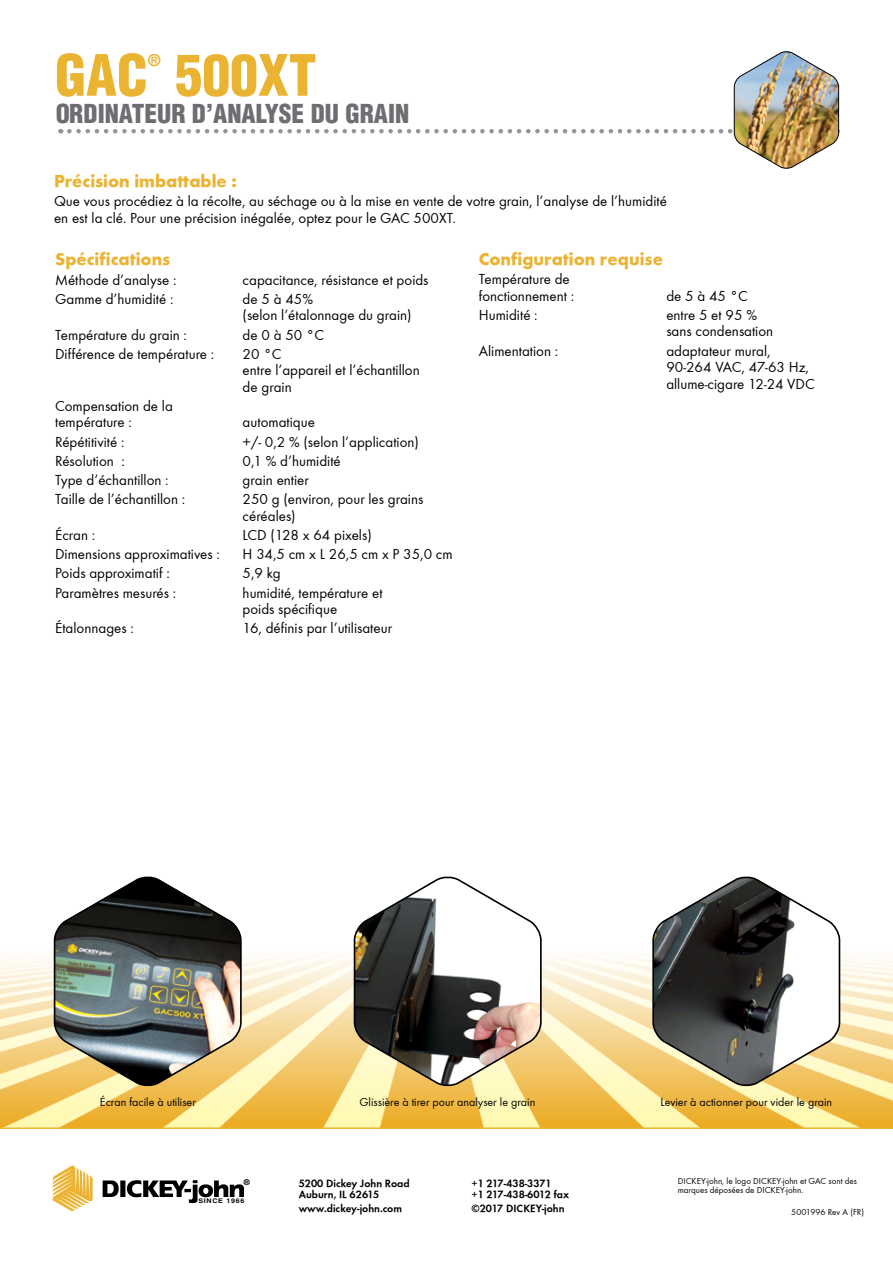
<style>
.page{position:relative;width:893px;height:1263px;background:#fff}
.page>*{position:absolute;margin:0;border:0;box-sizing:border-box;transform-origin:0 0}
.t1{font:900 condensed 55.5px "Helvetica";color:#eab332}
.t2{font:900 condensed 25.5px "Helvetica";color:#6d6e71}
.t3{font:18px "Function LH Heavy";color:#eab332}
.t4{font:900 condensed 15.75px "Helvetica";color:#eab332}
.t5{font:15px/16.5px "Function";color:#000}
.t6{font:12px "Function";color:#000}
.t7{font:700 10.95px/10.9px "Function";color:#000}
.t8{font:9px/9px "Function";color:#000}
.t9{font:700 7.95px "Helvetica";color:#000}
.t10{font:700 6.45px "Helvetica";letter-spacing:.1em;color:#000;scale:1.11 1}
</style>
<div class="page">
<img style="left:0;top:956px;width:893px;height:171px">
<hr style="left:0;top:1127px;width:893px;height:2px;background:#eab332">
<svg style="left:52px;top:1165px;width:41px;height:46px"></svg>
<svg style="left:103px;top:1180px;width:141px;height:23px"></svg>
<svg style="left:69px;top:51px;width:770px;height:118px"></svg>
<img style="left:53px;top:876px;width:190px;height:212px">
<svg style="left:353px;top:876px;width:189px;height:212px"></svg>
<svg style="left:651px;top:876px;width:190px;height:212px"></svg>
<h1 class="t1" style="left:55px;top:40px;width:94px">GAC</h1>
<p class="t4" style="left:148px;top:50px;width:15px">®</p>
<h1 class="t1" style="left:175px;top:40px;width:143px">500XT</h1>
<h2 class="t2" style="left:55px;top:97px;width:356px">ORDINATEUR D’ANALYSE DU GRAIN</h2>
<p class="t3" style="left:54px;top:171px;width:184px">Précision imbattable :</p>
<p class="t5" style="left:54px;top:193px;width:614px">Que vous procédiez à la récolte, au séchage ou à la mise en vente de votre grain, l’analyse de l’humidité en est la clé. Pour une précision inégalée, optez pour le GAC 500XT.</p>
<p class="t3" style="left:55px;top:249px;width:117px">Spécifications</p>
<p class="t5" style="left:55px;top:271px;width:123px">Méthode d’analyse :</p>
<p class="t5" style="left:243px;top:271px;width:187px">capacitance, résistance et poids</p>
<p class="t5" style="left:55px;top:291px;width:120px">Gamme d’humidité :</p>
<p class="t5" style="left:243px;top:291px;width:171px">de 5 à 45%<br>(selon l’étalonnage du grain)</p>
<p class="t5" style="left:55px;top:326px;width:133px">Température du grain :</p>
<p class="t5" style="left:243px;top:326px;width:83px">de 0 à 50 °C</p>
<p class="t5" style="left:55px;top:346px;width:161px">Différence de température :</p>
<p class="t5" style="left:243px;top:346px;width:179px">20 °C<br>entre l’appareil et l’échantillon de grain</p>
<p class="t5" style="left:55px;top:398px;width:119px">Compensation de la température :</p>
<p class="t5" style="left:243px;top:414px;width:74px">automatique</p>
<p class="t5" style="left:55px;top:433px;width:71px">Répétitivité :</p>
<p class="t5" style="left:243px;top:433px;width:178px">+/- 0,2 % (selon l’application)</p>
<p class="t5" style="left:55px;top:453px;width:71px">Résolution :</p>
<p class="t5" style="left:243px;top:453px;width:100px">0,1 % d’humidité</p>
<p class="t5" style="left:55px;top:472px;width:115px">Type d’échantillon :</p>
<p class="t5" style="left:243px;top:472px;width:68px">grain entier</p>
<p class="t5" style="left:55px;top:491px;width:132px">Taille de l’échantillon :</p>
<p class="t5" style="left:243px;top:491px;width:182px">250 g (environ, pour les grains céréales)</p>
<p class="t5" style="left:55px;top:527px;width:42px">Écran :</p>
<p class="t5" style="left:243px;top:527px;width:131px">LCD (128 x 64 pixels)</p>
<p class="t5" style="left:55px;top:546px;width:166px">Dimensions approximatives :</p>
<p class="t5" style="left:243px;top:546px;width:212px">H 34,5 cm x L 26,5 cm x P 35,0 cm</p>
<p class="t5" style="left:55px;top:565px;width:116px">Poids approximatif :</p>
<p class="t5" style="left:243px;top:565px;width:40px">5,9 kg</p>
<p class="t5" style="left:55px;top:584px;width:123px">Paramètres mesurés :</p>
<p class="t5" style="left:243px;top:584px;width:141px">humidité, température et poids spécifique</p>
<p class="t5" style="left:55px;top:620px;width:80px">Étalonnages :</p>
<p class="t5" style="left:243px;top:620px;width:151px">16, définis par l’utilisateur</p>
<p class="t3" style="left:479px;top:248px;width:186px">Configuration requise</p>
<p class="t5" style="left:479px;top:271px;width:97px">Température de fonctionnement :</p>
<p class="t5" style="left:666px;top:288px;width:83px">de 5 à 45 °C</p>
<p class="t5" style="left:479px;top:307px;width:60px">Humidité :</p>
<p class="t5" style="left:666px;top:307px;width:108px">entre 5 et 95 % sans condensation</p>
<p class="t5" style="left:479px;top:342px;width:81px">Alimentation :</p>
<p class="t5" style="left:666px;top:342px;width:150px">adaptateur mural,<br>90-264 VAC, 47-63 Hz, allume-cigare 12-24 VDC</p>
<p class="t6" style="left:100px;top:1095px;width:97px">Écran facile à utiliser</p>
<p class="t6" style="left:359px;top:1095px;width:177px">Glissière à tirer pour analyser le grain</p>
<p class="t6" style="left:660px;top:1095px;width:173px">Levier à actionner pour vider le grain</p>
<p class="t9" style="left:244px;top:1178px;width:7px">®</p>
<p class="t7" style="left:299px;top:1178px;width:113px">5200 Dickey John Road<br>Auburn, IL 62615</p>
<p class="t7" style="left:299px;top:1203px;width:105px">www.dickey-john.com</p>
<p class="t10" style="left:198px;top:1197px;width:43px">SINCE 1966</p>
<p class="t7" style="left:471px;top:1178px;width:99px">+1 217-438-3371<br>+1 217-438-6012 fax</p>
<p class="t7" style="left:471px;top:1203px;width:95px">©2017 DICKEY-john</p>
<p class="t8" style="left:678px;top:1176px;width:181px">DICKEY-john, le logo DICKEY-john et GAC sont des marques déposées de DICKEY-john.</p>
<p class="t8" style="left:791px;top:1207px;width:74px">5001996 Rev A (FR)</p>
</div>
